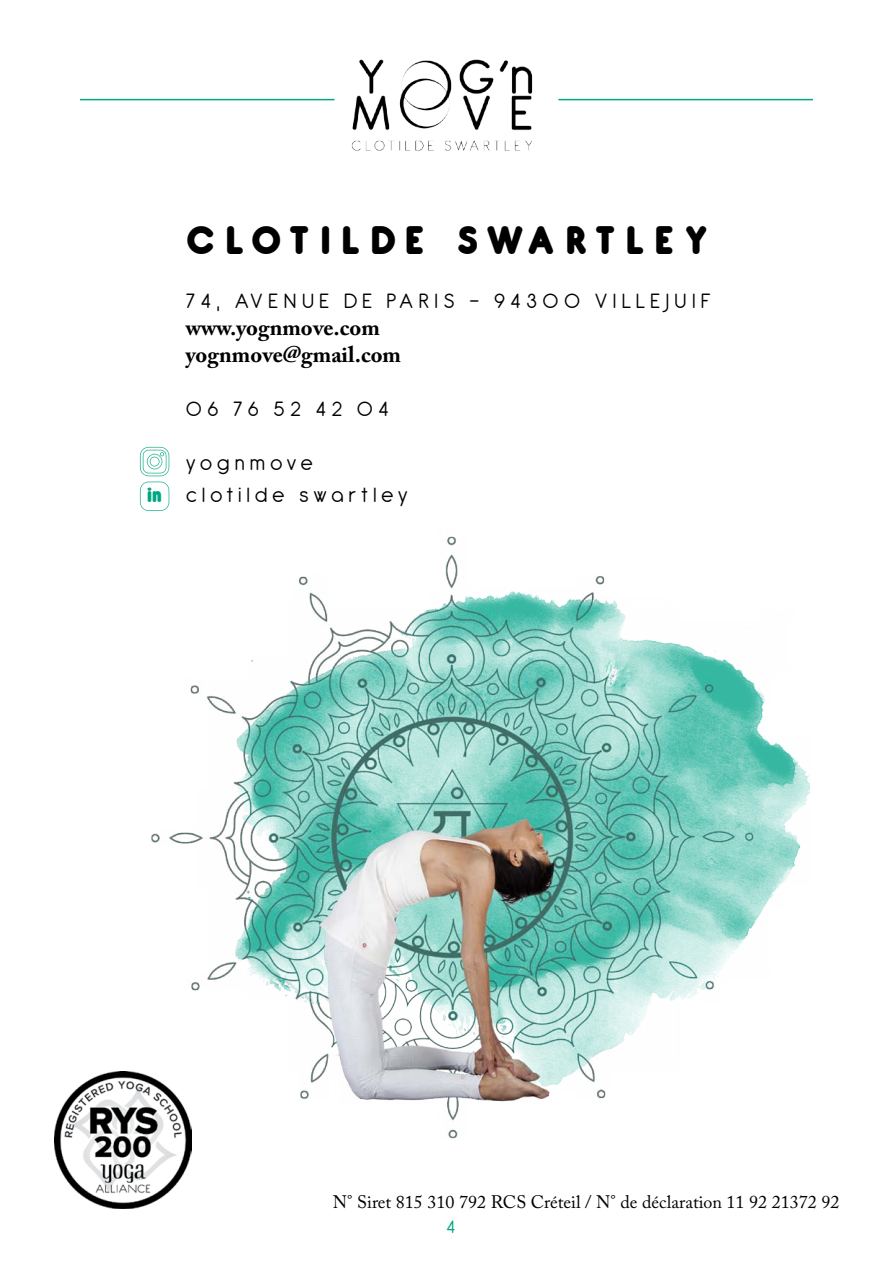
<style>
.page{position:relative;width:893px;height:1263px;background:#fff}
.page>*{position:absolute;margin:0;border:0;box-sizing:border-box;transform-origin:0 0}
.t1{font:800 43.5px "Antipasto";letter-spacing:.245em;color:#000}
.t2{font:22.5px/31.5px "Antipasto";letter-spacing:.22em;color:#000}
.t3{font:700 22.5px/27px "Adobe Caslon Pro";color:#000}
.t4{font:19.5px "Antipasto";color:#00a881}
.t5{font:18px "Adobe Caslon Pro";color:#000}
.s1{font-weight:800;color:#00a881}
</style>
<div class="page">
<img style="left:329px;top:59px;width:235px;height:92px">
<hr style="left:80px;top:99px;width:255px;height:1px;background:#00a881">
<hr style="left:558px;top:99px;width:255px;height:1px;background:#00a881">
<img style="left:54px;top:1073px;width:136px;height:136px">
<img style="left:104px;top:536px;width:706px;height:622px">
<svg style="left:140px;top:447px;width:29px;height:29px"></svg>
<svg style="left:140px;top:482px;width:29px;height:29px"></svg>
<h1 class="t1" style="left:186px;top:212px;width:524px">CLOTILDE SWARTLEY</h1>
<p class="t2" style="left:186px;top:286px;width:99px">74, avenue</p>
<p class="t2" style="left:344px;top:286px;width:15px">de</p>
<p class="t2" style="left:387px;top:286px;width:15px">paris</p>
<p class="t2" style="left:469px;top:286px;width:157px">- 94300 villejuif</p>
<p class="t3" style="left:186px;top:314px;width:217px">www.yognmove.com yognmove@gmail.com</p>
<p class="t2" style="left:186px;top:394px;width:204px">06 76 52 42 04</p>
<p class="t2" style="left:147px;top:448px;width:263px;text-indent:39px">yognmove<br><span class="s1">in</span> clotilde swartley</p>
<p class="t5" style="left:333px;top:1191px;width:508px">N° Siret 815 310 792 RCS Créteil / N° de déclaration 11 92 21372 92</p>
<p class="t4" style="left:446px;top:1215px;width:10px">4</p>
</div>
